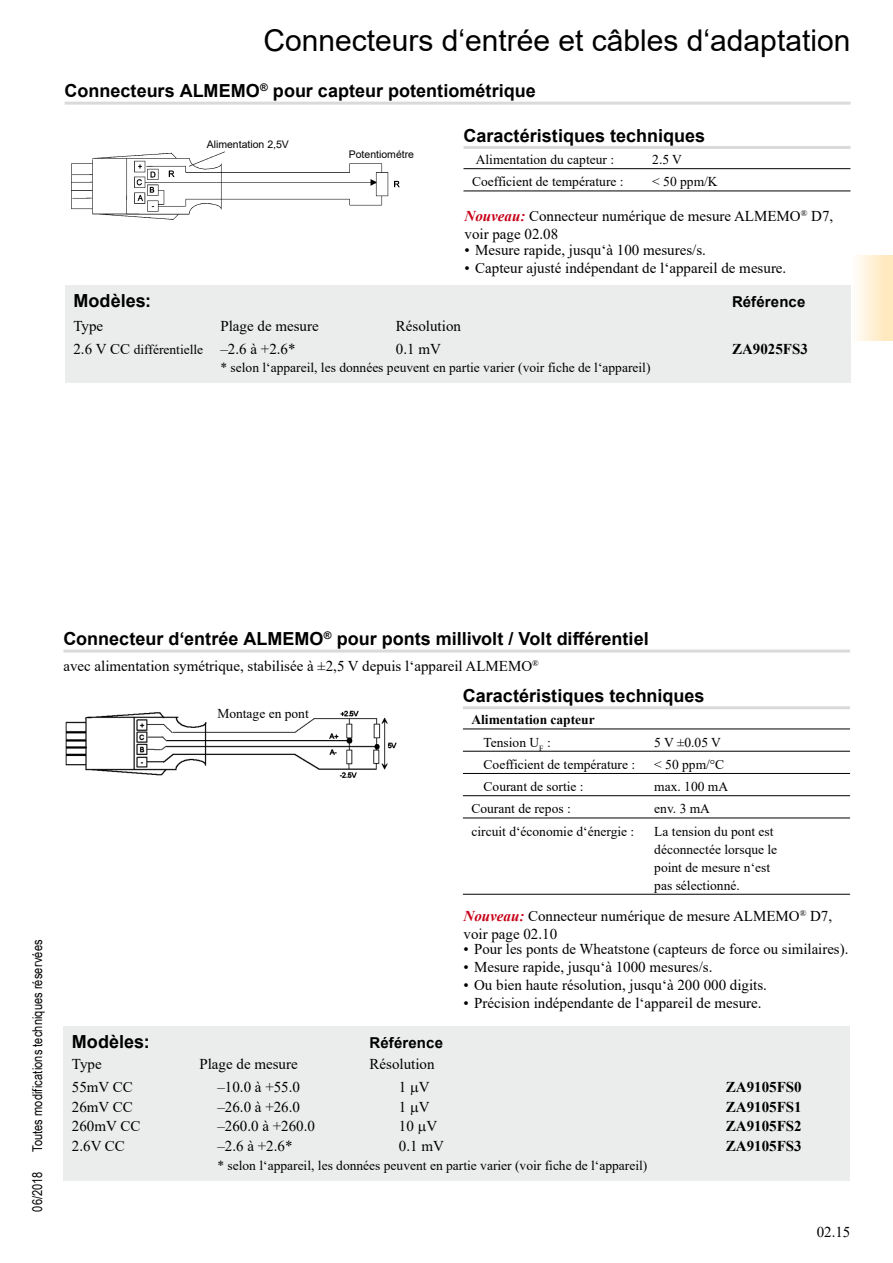
<style>
.page{position:relative;width:893px;height:1263px;background:#fff}
.page>*{position:absolute;margin:0;border:0;box-sizing:border-box;transform-origin:0 0}
.t1{font:30px "Arial";color:#000}
.t2{font:700 18px "Arial";color:#000}
.t3{font:15px/18px "Times New Roman";color:#000}
.t4{font:700 15px "Times New Roman";color:#000}
.t5{font:700 15px "Arial";letter-spacing:.01em;color:#000}
.t6{font:13.5px/18px "Times New Roman";color:#000}
.t7{font:13.5px "Arial Narrow";letter-spacing:.005em;color:#000}
.t8{font:700 13.5px/22.2px "Times New Roman";color:#000}
.t9{font:10.5px "Arial";color:#000}
.s1{font-weight:700;font-style:italic;color:#c80018}
.s2{font-size:13.5px}
.s3{font-weight:400}
</style>
<div class="page">
<div style="left:851px;top:255px;width:42px;height:85px;background:linear-gradient(to right,#fffefc,#ffe6b7)"></div>
<hr style="left:65px;top:102px;width:785px;height:3px;background:#d9dadb">
<img style="left:71px;top:151px;width:329px;height:69px">
<div style="left:65px;top:285px;width:786px;height:98px;background:#ebeded"></div>
<hr style="left:463px;top:146px;width:387px;height:3px;background:#d9dadb">
<hr style="left:463px;top:168px;width:387px;height:1px;background:#000">
<hr style="left:463px;top:190px;width:387px;height:1px;background:#000">
<hr style="left:63px;top:649px;width:787px;height:3px;background:#d9dadb">
<img style="left:65px;top:710px;width:332px;height:68px">
<div style="left:63px;top:1026px;width:787px;height:155px;background:#ebeded"></div>
<hr style="left:463px;top:706px;width:387px;height:3px;background:#d9dadb">
<hr style="left:463px;top:728px;width:387px;height:1px;background:#000">
<hr style="left:463px;top:751px;width:387px;height:1px;background:#000">
<hr style="left:463px;top:773px;width:387px;height:1px;background:#000">
<hr style="left:463px;top:795px;width:387px;height:1px;background:#000">
<hr style="left:463px;top:817px;width:387px;height:1px;background:#000">
<hr style="left:463px;top:894px;width:387px;height:1px;background:#000">
<h1 class="t1" style="left:263px;top:19px;width:588px">Connecteurs d‘entrée et câbles d‘adaptation</h1>
<p class="t2" style="left:65px;top:78px;width:473px">Connecteurs ALMEMO<sup>®</sup> pour capteur potentiométrique</p>
<p class="t9" style="left:207px;top:137px;width:84px">Alimentation 2,5V</p>
<p class="t9" style="left:349px;top:147px;width:67px">Potentiométre</p>
<p class="t2" style="left:463px;top:123px;width:243px">Caractéristiques techniques</p>
<p class="t6" style="left:476px;top:150px;width:140px">Alimentation du capteur :</p>
<p class="t6" style="left:652px;top:150px;width:31px">2.5 V</p>
<p class="t6" style="left:472px;top:172px;width:153px">Coefficient de température :</p>
<p class="t6" style="left:652px;top:172px;width:67px">&lt; 50 ppm/K</p>
<p class="t3" style="left:465px;top:206px;width:370px"><span class="s1">Nouveau:</span> Connecteur numérique de mesure ALMEMO<sup>®</sup> D7, voir page 02.08</p>
<p class="t3" style="left:465px;top:240px;width:243px">• Mesure rapide, jusqu‘à 100 mesures/s.</p>
<p class="t3" style="left:465px;top:258px;width:323px">• Capteur ajusté indépendant de l‘appareil de mesure.</p>
<p class="t2" style="left:73px;top:288px;width:79px">Modèles:</p>
<p class="t5" style="left:732px;top:291px;width:75px">Référence</p>
<p class="t3" style="left:73px;top:316px;width:31px">Type</p>
<p class="t3" style="left:220px;top:316px;width:100px">Plage de mesure</p>
<p class="t3" style="left:396px;top:316px;width:67px">Résolution</p>
<p class="t3" style="left:73px;top:340px;width:224px">2.6 V CC <span class="s2">différentielle</span> –2.6 à +2.6*</p>
<p class="t3" style="left:396px;top:340px;width:46px">0.1 mV</p>
<p class="t4" style="left:732px;top:339px;width:77px">ZA9025FS3</p>
<p class="t6" style="left:220px;top:358px;width:432px">* selon l‘appareil, les données peuvent en partie varier (voir fiche de l‘appareil)</p>
<p class="t7" style="left:28px;top:1152px;width:214px;rotate:-90deg">Toutes modifications techniques réservées</p>
<p class="t7" style="left:28px;top:1212px;width:42px;rotate:-90deg">06/2018</p>
<p class="t2" style="left:63px;top:626px;width:587px">Connecteur d‘entrée ALMEMO<sup>®</sup> pour ponts millivolt / Volt différentiel</p>
<p class="t3" style="left:63px;top:656px;width:477px">avec alimentation symétrique, stabilisée à ±2,5 V depuis l‘appareil ALMEMO<sup>®</sup></p>
<p class="t6" style="left:217px;top:704px;width:93px">Montage en pont</p>
<p class="t2" style="left:463px;top:683px;width:243px">Caractéristiques techniques</p>
<p class="t8" style="left:484px;top:708px;width:113px;text-indent:-12px">Alimentation capteur<br><span class="s3">Tension U</span><sub>F</sub> <span class="s3">:</span></p>
<p class="t6" style="left:654px;top:732px;width:68px">5 V ±0.05 V</p>
<p class="t6" style="left:484px;top:755px;width:153px">Coefficient de température :</p>
<p class="t6" style="left:654px;top:755px;width:72px">&lt; 50 ppm/°C</p>
<p class="t6" style="left:484px;top:777px;width:102px">Courant de sortie :</p>
<p class="t6" style="left:654px;top:777px;width:75px">max. 100 mA</p>
<p class="t6" style="left:471px;top:799px;width:101px">Courant de repos :</p>
<p class="t6" style="left:654px;top:799px;width:57px">env. 3 mA</p>
<p class="t6" style="left:471px;top:821px;width:164px">circuit d‘économie d‘énergie :</p>
<p class="t6" style="left:654px;top:821px;width:124px">La tension du pont est déconnectée lorsque le point de mesure n‘est pas sélectionné.</p>
<p class="t3" style="left:463px;top:906px;width:370px"><span class="s1">Nouveau:</span> Connecteur numérique de mesure ALMEMO<sup>®</sup> D7, voir page 02.10</p>
<p class="t3" style="left:463px;top:940px;width:386px">• Pour les ponts de Wheatstone (capteurs de force ou similaires).</p>
<p class="t3" style="left:463px;top:958px;width:250px">• Mesure rapide, jusqu‘à 1000 mesures/s.</p>
<p class="t3" style="left:463px;top:976px;width:305px">• Ou bien haute résolution, jusqu‘à 200 000 digits.</p>
<p class="t3" style="left:463px;top:993px;width:300px">• Précision indépendante de l‘appareil de mesure.</p>
<p class="t2" style="left:72px;top:1029px;width:79px">Modèles:</p>
<p class="t5" style="left:370px;top:1032px;width:75px">Référence</p>
<p class="t3" style="left:72px;top:1054px;width:31px">Type</p>
<p class="t3" style="left:199px;top:1054px;width:100px">Plage de mesure</p>
<p class="t3" style="left:370px;top:1054px;width:67px">Résolution</p>
<p class="t3" style="left:72px;top:1078px;width:62px">55mV CC</p>
<p class="t3" style="left:217px;top:1078px;width:84px">–10.0 à +55.0</p>
<p class="t3" style="left:399px;top:1078px;width:32px">1 V</p>
<p class="t4" style="left:726px;top:1076px;width:77px">ZA9105FS0</p>
<p class="t3" style="left:72px;top:1097px;width:62px">26mV CC</p>
<p class="t3" style="left:217px;top:1097px;width:84px">–26.0 à +26.0</p>
<p class="t3" style="left:399px;top:1097px;width:32px">1 V</p>
<p class="t4" style="left:726px;top:1096px;width:77px">ZA9105FS1</p>
<p class="t3" style="left:72px;top:1117px;width:70px">260mV CC</p>
<p class="t3" style="left:217px;top:1117px;width:99px">–260.0 à +260.0</p>
<p class="t3" style="left:399px;top:1117px;width:40px">10 V</p>
<p class="t4" style="left:726px;top:1115px;width:77px">ZA9105FS2</p>
<p class="t3" style="left:72px;top:1136px;width:55px">2.6V CC</p>
<p class="t3" style="left:217px;top:1136px;width:77px">–2.6 à +2.6*</p>
<p class="t3" style="left:399px;top:1136px;width:46px">0.1 mV</p>
<p class="t4" style="left:726px;top:1135px;width:77px">ZA9105FS3</p>
<p class="t6" style="left:217px;top:1156px;width:432px">* selon l‘appareil, les données peuvent en partie varier (voir fiche de l‘appareil)</p>
<p class="t3" style="left:817px;top:1222px;width:35px">02.15</p>
</div>
